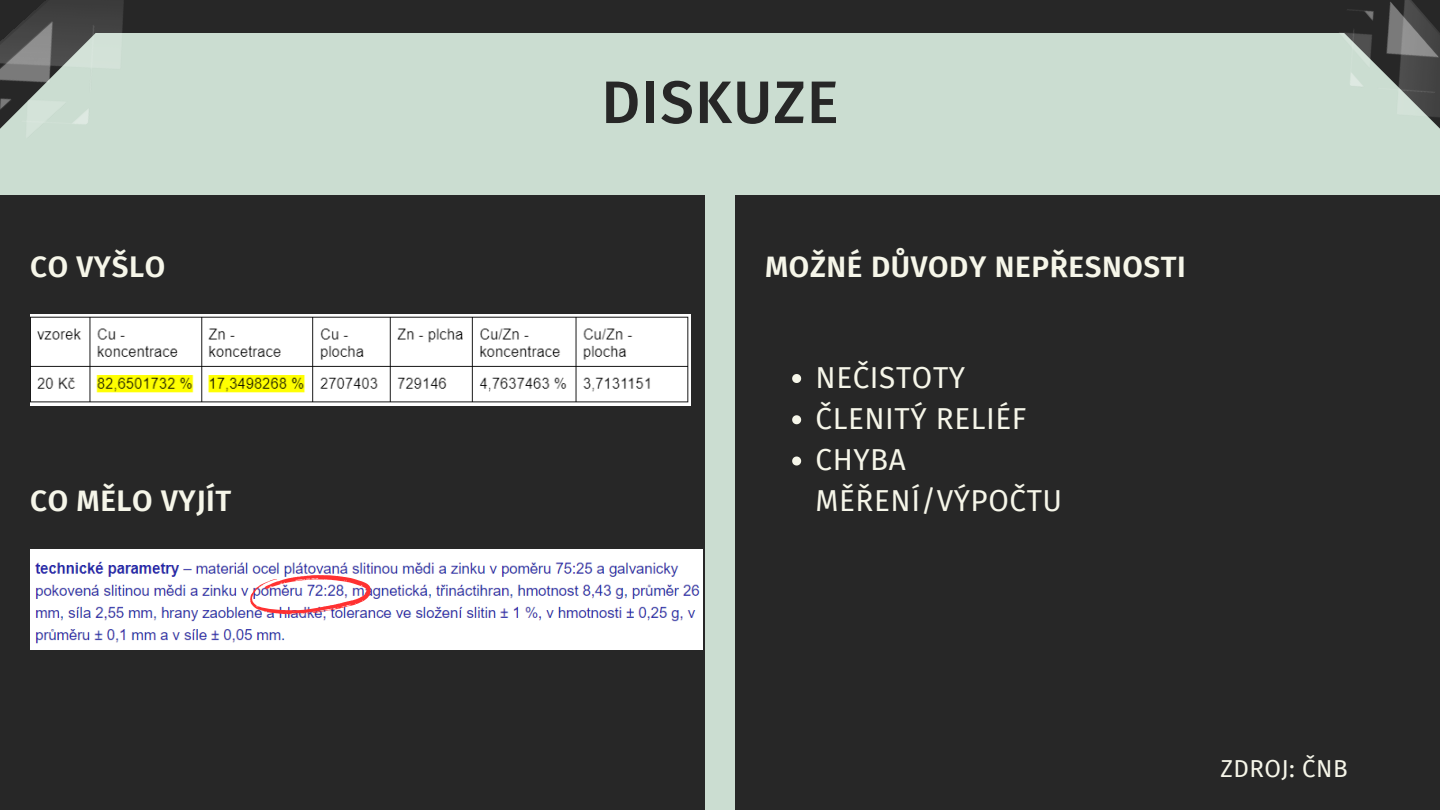
<style>
.page{position:relative;width:1440px;height:810px;background:#cbddd1}
.page>*{position:absolute;margin:0;border:0;box-sizing:border-box;transform-origin:0 0}
.t1{font:500 60px "Fira Sans";letter-spacing:.02em;color:#272727}
.t2{font:29.6px/41.2px "Fira Sans";letter-spacing:.02em;color:#f6f6e9}
.t3{font:600 29.6px "Fira Sans";letter-spacing:.02em;color:#f6f6e9}
.t4{font:24px "Fira Sans";letter-spacing:.02em;color:#f6f6e9}
</style>
<div class="page">
<div style="left:735px;top:195px;width:705px;height:615px;background:#272727"></div>
<div style="left:0;top:195px;width:705px;height:615px;background:#272727"></div>
<div style="left:0;top:0;width:1440px;height:33px;background:#272727"></div>
<img style="left:30px;top:550px;width:672px;height:99px">
<img style="left:250px;top:575px;width:121px;height:40px">
<img style="left:30px;top:315px;width:661px;height:91px">
<img style="left:0;top:0;width:124px;height:129px">
<img style="left:1339px;top:0;width:101px;height:129px">
<svg style="left:792px;top:374px;width:9px;height:9px"></svg>
<svg style="left:792px;top:415px;width:9px;height:9px"></svg>
<svg style="left:792px;top:457px;width:9px;height:9px"></svg>
<p class="t3" style="left:30px;top:249px;width:137px">CO VYŠLO</p>
<p class="t3" style="left:30px;top:484px;width:203px">CO MĚLO VYJÍT</p>
<p class="t1" style="left:601px;top:67px;width:239px">DISKUZE</p>
<p class="t3" style="left:765px;top:249px;width:422px">MOŽNÉ DŮVODY NEPŘESNOSTI</p>
<p class="t2" style="left:816px;top:357px;width:151px">NEČISTOTY</p>
<p class="t2" style="left:816px;top:398px;width:212px">ČLENITÝ RELIÉF</p>
<p class="t2" style="left:816px;top:440px;width:248px">CHYBA<br>MĚŘENÍ/VÝPOČTU</p>
<p class="t4" style="left:1220px;top:755px;width:129px">ZDROJ: ČNB</p>
</div>
